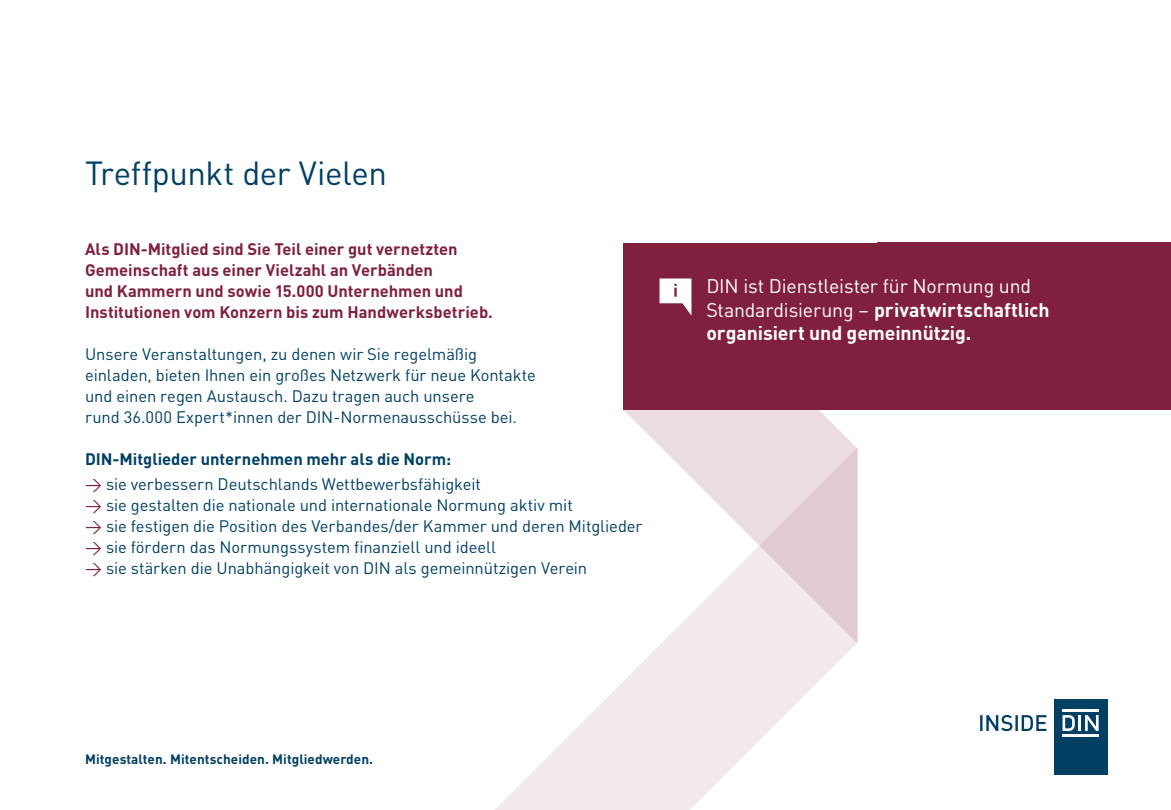
<style>
.page{position:relative;width:1171px;height:810px;background:#fff}
.page>*{position:absolute;margin:0;border:0;box-sizing:border-box;transform-origin:0 0}
.t1{font:33px "DINOT";letter-spacing:-.015em;color:#004065}
.t2{font:19.5px/23.4px "DINOT";letter-spacing:-.01em;color:#fff}
.t3{font:16.5px/21px "DINOT";letter-spacing:-.005em;color:#004065}
.t4{font:700 16.5px/21px "DINOT";color:#80203c}
.t5{font:700 16.5px "DINOT";color:#004065}
.t6{font:700 13.5px "DINOT";letter-spacing:.005em;color:#004065}
.s1{color:#80203c}
.s2{font-weight:700}
</style>
<div class="page">
<div style="left:1053px;top:699px;width:53px;height:76px;background:#004065"></div>
<hr style="left:1062px;top:709px;width:36px;height:2px;background:#fff">
<svg style="left:1062px;top:715px;width:36px;height:16px"></svg>
<hr style="left:1062px;top:735px;width:36px;height:2px;background:#fff">
<svg style="left:980px;top:715px;width:66px;height:16px"></svg>
<svg style="left:624px;top:410px;width:232px;height:37px;fill:#ecdde1"></svg>
<div style="left:623px;top:242px;width:547px;height:168px;background:#80203c"></div>
<svg style="left:495px;top:447px;width:362px;height:363px"></svg>
<svg style="left:659px;top:279px;width:32px;height:36px"></svg>
<h1 class="t1" style="left:85px;top:148px;width:303px">Treffpunkt der Vielen</h1>
<p class="t4" style="left:85px;top:237px;width:409px">Als DIN-Mitglied sind Sie Teil einer gut vernetzten Gemeinschaft aus einer Vielzahl an Verbänden<br>und Kammern und sowie 15.000 Unternehmen und Institutionen vom Konzern bis zum Handwerksbetrieb.</p>
<p class="t3" style="left:85px;top:342px;width:452px">Unsere Veranstaltungen, zu denen wir Sie regelmäßig einladen, bieten Ihnen ein großes Netzwerk für neue Kontakte und einen regen Austausch. Dazu tragen auch unsere<br>rund 36.000 Expert*innen der DIN-Normenausschüsse bei.</p>
<p class="t5" style="left:85px;top:446px;width:367px">DIN-Mitglieder unternehmen mehr als die Norm:</p>
<p class="t3" style="left:85px;top:472px;width:397px"><span class="s1">→</span> sie verbessern Deutschlands Wettbewerbsfähigkeit</p>
<p class="t3" style="left:85px;top:493px;width:489px"><span class="s1">→</span> sie gestalten die nationale und internationale Normung aktiv mit</p>
<p class="t3" style="left:85px;top:514px;width:559px"><span class="s1">→</span> sie festigen die Position des Verbandes/der Kammer und deren Mitglieder</p>
<p class="t3" style="left:85px;top:535px;width:412px"><span class="s1">→</span> sie fördern das Normungssystem finanziell und ideell</p>
<p class="t3" style="left:85px;top:556px;width:503px"><span class="s1">→</span> sie stärken die Unabhängigkeit von DIN als gemeinnützigen Verein</p>
<p class="t2" style="left:706px;top:273px;width:345px">DIN ist Dienstleister für Normung und<br>Standardisierung – <span class="s2">privatwirtschaftlich organisiert und gemeinnützig.</span></p>
<p class="t6" style="left:85px;top:748px;width:289px">Mitgestalten. Mitentscheiden. Mitgliedwerden.</p>
</div>
